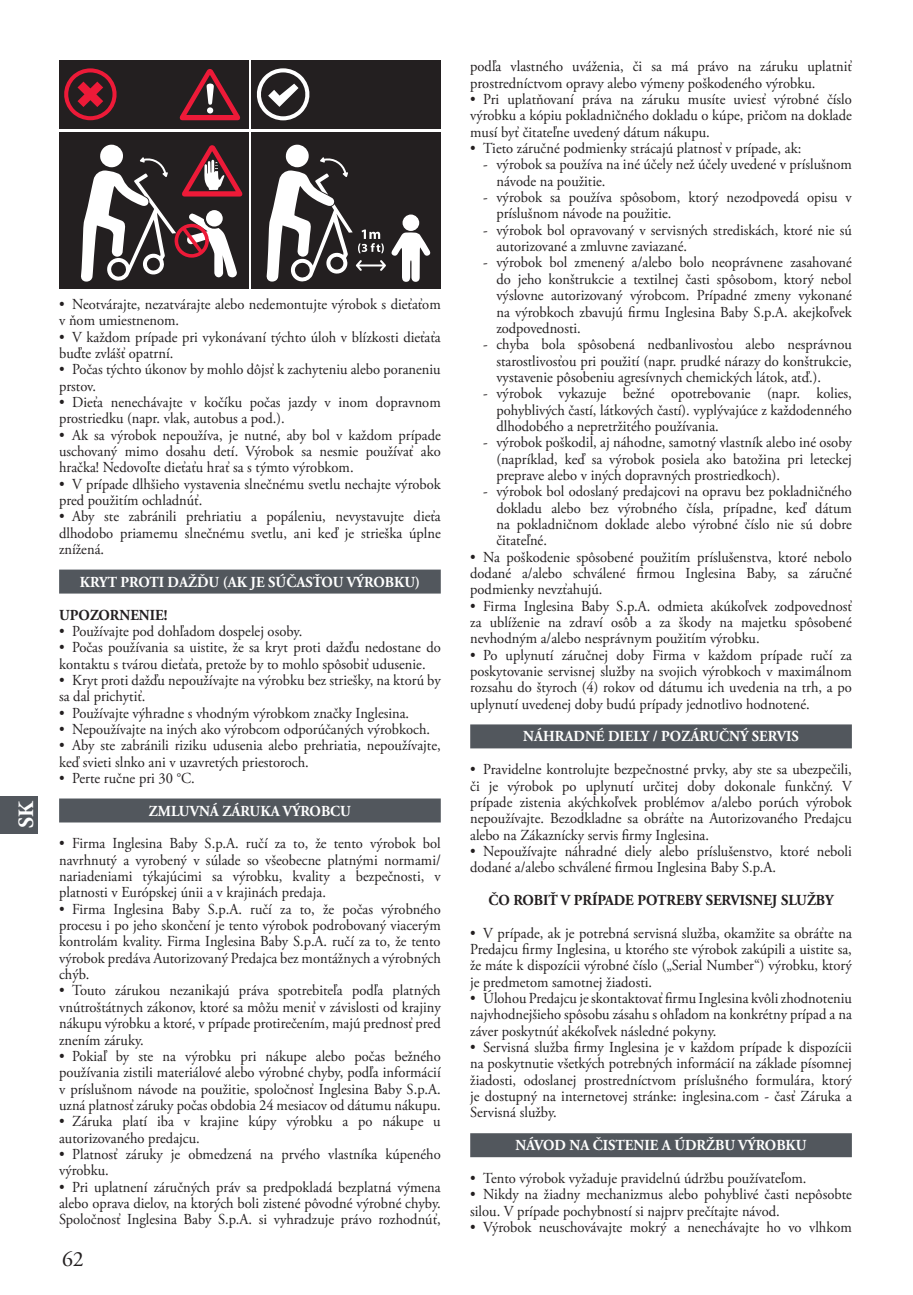
<style>
.page{position:relative;width:913px;height:1295px;background:#fff}
.page>*{position:absolute;margin:0;border:0;box-sizing:border-box;transform-origin:0 0}
.t1{font:21.88px "Adobe Garamond Pro";color:#231f20}
.t2{font:700 21.88px "Adobe Garamond Pro";color:#fff}
.t3{font:15.22px/16.3px "Adobe Garamond Pro";color:#231f20;text-align:justify;scale:.95 1}
.t4{font:700 15.22px "Adobe Garamond Pro";color:#fff;scale:.95 1}
.t5{font:700 15.22px "Adobe Garamond Pro";color:#231f20;scale:.95 1}
</style>
<div class="page">
<div style="left:0;top:796px;width:38px;height:37px;background:#52575d"></div>
<div style="left:59px;top:570px;width:382px;height:24px;background:#52575d"></div>
<div style="left:59px;top:798px;width:382px;height:24px;background:#52575d"></div>
<div style="left:251px;top:60px;width:189px;height:69px;background:#231f20"></div>
<svg style="left:256px;top:68px;width:54px;height:52px"></svg>
<div style="left:59px;top:60px;width:189px;height:69px;background:#231f20"></div>
<svg style="left:64px;top:68px;width:53px;height:52px"></svg>
<svg style="left:179px;top:69px;width:61px;height:51px"></svg>
<div style="left:59px;top:132px;width:189px;height:157px;background:#231f20"></div>
<svg style="left:81px;top:145px;width:162px;height:137px"></svg>
<div style="left:251px;top:132px;width:189px;height:157px;background:#231f20"></div>
<svg style="left:266px;top:145px;width:164px;height:137px"></svg>
<div style="left:470px;top:724px;width:382px;height:24px;background:#52575d"></div>
<div style="left:470px;top:1133px;width:382px;height:24px;background:#52575d"></div>
<h1 class="t2" style="left:17px;top:828px;width:29px;rotate:-90deg">SK</h1>
<p class="t3" style="left:59px;top:297px;width:403px">• Neotvárajte, nezatvárajte alebo nedemontujte výrobok s dieťaťom v ňom umiestnenom.</p>
<p class="t3" style="left:59px;top:330px;width:403px">• V každom prípade pri vykonávaní týchto úloh v blízkosti dieťaťa buďte zvlášť opatrní.</p>
<p class="t3" style="left:59px;top:363px;width:403px">• Počas týchto úkonov by mohlo dôjsť k zachyteniu alebo poraneniu prstov.</p>
<p class="t3" style="left:59px;top:395px;width:403px">• Dieťa nenechávajte v kočíku počas jazdy v inom dopravnom prostriedku (napr. vlak, autobus a pod.).</p>
<p class="t3" style="left:59px;top:428px;width:403px">• Ak sa výrobok nepoužíva, je nutné, aby bol v každom prípade uschovaný mimo dosahu detí. Výrobok sa nesmie používať ako hračka! Nedovoľte dieťaťu hrať sa s týmto výrobkom.</p>
<p class="t3" style="left:59px;top:477px;width:403px">• V prípade dlhšieho vystavenia slnečnému svetlu nechajte výrobok pred použitím ochladnúť.</p>
<p class="t3" style="left:59px;top:510px;width:403px">• Aby ste zabránili prehriatiu a popáleniu, nevystavujte dieťa dlhodobo priamemu slnečnému svetlu, ani keď je strieška úplne znížená.</p>
<p class="t4" style="left:80px;top:576px;width:360px">KRYT PROTI DAŽĎU (AK JE SÚČASŤOU VÝROBKU)</p>
<p class="t5" style="left:59px;top:608px;width:116px">UPOZORNENIE!</p>
<p class="t3" style="left:59px;top:624px;width:257px">• Používajte pod dohľadom dospelej osoby.</p>
<p class="t3" style="left:59px;top:640px;width:403px">• Počas používania sa uistite, že sa kryt proti dažďu nedostane do kontaktu s tvárou dieťaťa, pretože by to mohlo spôsobiť udusenie.</p>
<p class="t3" style="left:59px;top:673px;width:403px">• Kryt proti dažďu nepoužívajte na výrobku bez striešky, na ktorú by sa dal prichytiť.</p>
<p class="t3" style="left:59px;top:706px;width:370px">• Používajte výhradne s vhodným výrobkom značky Inglesina.</p>
<p class="t3" style="left:59px;top:722px;width:392px">• Nepoužívajte na iných ako výrobcom odporúčaných výrobkoch.</p>
<p class="t3" style="left:59px;top:738px;width:403px">• Aby ste zabránili riziku udusenia alebo prehriatia, nepoužívajte, keď svieti slnko ani v uzavretých priestoroch.</p>
<p class="t3" style="left:59px;top:771px;width:144px">• Perte ručne pri 30 °C.</p>
<p class="t4" style="left:149px;top:805px;width:214px">ZMLUVNÁ ZÁRUKA VÝROBCU</p>
<p class="t3" style="left:59px;top:837px;width:403px">• Firma Inglesina Baby S.p.A. ručí za to, že tento výrobok bol navrhnutý a vyrobený v súlade so všeobecne platnými normami/ nariadeniami týkajúcimi sa výrobku, kvality a bezpečnosti, v platnosti v Európskej únii a v krajinách predaja.</p>
<p class="t3" style="left:59px;top:902px;width:403px">• Firma Inglesina Baby S.p.A. ručí za to, že počas výrobného procesu i po jeho skončení je tento výrobok podrobovaný viacerým kontrolám kvality. Firma Inglesina Baby S.p.A. ručí za to, že tento výrobok predáva Autorizovaný Predajca bez montážnych a výrobných chýb.</p>
<p class="t3" style="left:59px;top:984px;width:403px">• Touto zárukou nezanikajú práva spotrebiteľa podľa platných vnútroštátnych zákonov, ktoré sa môžu meniť v závislosti od krajiny nákupu výrobku a ktoré, v prípade protirečením, majú prednosť pred znením záruky.</p>
<p class="t3" style="left:59px;top:1049px;width:403px">• Pokiaľ by ste na výrobku pri nákupe alebo počas bežného používania zistili materiálové alebo výrobné chyby, podľa informácií v príslušnom návode na použitie, spoločnosť Inglesina Baby S.p.A. uzná platnosť záruky počas obdobia 24 mesiacov od dátumu nákupu.</p>
<p class="t3" style="left:59px;top:1114px;width:403px">• Záruka platí iba v krajine kúpy výrobku a po nákupe u autorizovaného predajcu.</p>
<p class="t3" style="left:59px;top:1147px;width:403px">• Platnosť záruky je obmedzená na prvého vlastníka kúpeného výrobku.</p>
<p class="t3" style="left:59px;top:1180px;width:403px">• Pri uplatnení záručných práv sa predpokladá bezplatná výmena alebo oprava dielov, na ktorých boli zistené pôvodné výrobné chyby.<br>Spoločnosť Inglesina Baby S.p.A. si vyhradzuje právo rozhodnúť,</p>
<h1 class="t1" style="left:62px;top:1250px;width:23px">62</h1>
<p class="t3" style="left:470px;top:60px;width:403px">podľa vlastného uváženia, či sa má právo na záruku uplatniť prostredníctvom opravy alebo výmeny poškodeného výrobku.</p>
<p class="t3" style="left:470px;top:92px;width:403px">• Pri uplatňovaní práva na záruku musíte uviesť výrobné číslo výrobku a kópiu pokladničného dokladu o kúpe, pričom na doklade musí byť čitateľne uvedený dátum nákupu.</p>
<p class="t3" style="left:470px;top:141px;width:350px">• Tieto záručné podmienky strácajú platnosť v prípade, ak:</p>
<p class="t3" style="left:496px;top:158px;width:376px;text-indent:-13px">- výrobok sa používa na iné účely než účely uvedené v príslušnom návode na použitie.</p>
<p class="t3" style="left:496px;top:190px;width:376px;text-indent:-13px">- výrobok sa používa spôsobom, ktorý nezodpovedá opisu v príslušnom návode na použitie.</p>
<p class="t3" style="left:496px;top:223px;width:376px;text-indent:-13px">- výrobok bol opravovaný v servisných strediskách, ktoré nie sú autorizované a zmluvne zaviazané.</p>
<p class="t3" style="left:496px;top:256px;width:376px;text-indent:-13px">- výrobok bol zmenený a/alebo bolo neoprávnene zasahované do jeho konštrukcie a textilnej časti spôsobom, ktorý nebol výslovne autorizovaný výrobcom. Prípadné zmeny vykonané na výrobkoch zbavujú firmu Inglesina Baby S.p.A. akejkoľvek zodpovednosti.</p>
<p class="t3" style="left:496px;top:337px;width:376px;text-indent:-13px">- chyba bola spôsobená nedbanlivosťou alebo nesprávnou starostlivosťou pri použití (napr. prudké nárazy do konštrukcie, vystavenie pôsobeniu agresívnych chemických látok, atď.).</p>
<p class="t3" style="left:496px;top:386px;width:376px;text-indent:-13px">- výrobok vykazuje bežné opotrebovanie (napr. kolies, pohyblivých častí, látkových častí). vyplývajúce z každodenného dlhodobého a nepretržitého používania.</p>
<p class="t3" style="left:496px;top:436px;width:376px;text-indent:-13px">- výrobok poškodil, aj náhodne, samotný vlastník alebo iné osoby (napríklad, keď sa výrobok posiela ako batožina pri leteckej preprave alebo v iných dopravných prostriedkoch).</p>
<p class="t3" style="left:496px;top:485px;width:376px;text-indent:-13px">- výrobok bol odoslaný predajcovi na opravu bez pokladničného dokladu alebo bez výrobného čísla, prípadne, keď dátum na pokladničnom doklade alebo výrobné číslo nie sú dobre čitateľné.</p>
<p class="t3" style="left:470px;top:550px;width:403px">• Na poškodenie spôsobené použitím príslušenstva, ktoré nebolo dodané a/alebo schválené firmou Inglesina Baby, sa záručné podmienky nevzťahujú.</p>
<p class="t3" style="left:470px;top:599px;width:403px">• Firma Inglesina Baby S.p.A. odmieta akúkoľvek zodpovednosť za ublíženie na zdraví osôb a za škody na majetku spôsobené nevhodným a/alebo nesprávnym použitím výrobku.</p>
<p class="t3" style="left:470px;top:648px;width:403px">• Po uplynutí záručnej doby Firma v každom prípade ručí za poskytovanie servisnej služby na svojich výrobkoch v maximálnom rozsahu do štyroch (4) rokov od dátumu ich uvedenia na trh, a po uplynutí uvedenej doby budú prípady jednotlivo hodnotené.</p>
<p class="t4" style="left:523px;top:730px;width:291px">NÁHRADNÉ DIELY / POZÁRUČNÝ SERVIS</p>
<p class="t3" style="left:470px;top:762px;width:403px">• Pravidelne kontrolujte bezpečnostné prvky, aby ste sa ubezpečili, či je výrobok po uplynutí určitej doby dokonale funkčný. V prípade zistenia akýchkoľvek problémov a/alebo porúch výrobok nepoužívajte. Bezodkladne sa obráťte na Autorizovaného Predajcu alebo na Zákaznícky servis firmy Inglesina.</p>
<p class="t3" style="left:470px;top:844px;width:403px">• Nepoužívajte náhradné diely alebo príslušenstvo, ktoré neboli dodané a/alebo schválené firmou Inglesina Baby S.p.A.</p>
<p class="t5" style="left:488px;top:894px;width:364px">ČO ROBIŤ V PRÍPADE POTREBY SERVISNEJ SLUŽBY</p>
<p class="t3" style="left:470px;top:926px;width:403px">• V prípade, ak je potrebná servisná služba, okamžite sa obráťte na Predajcu firmy Inglesina, u ktorého ste výrobok zakúpili a uistite sa, že máte k dispozícii výrobné číslo („Serial Number“) výrobku, ktorý je predmetom samotnej žiadosti.</p>
<p class="t3" style="left:470px;top:991px;width:403px">• Úlohou Predajcu je skontaktovať firmu Inglesina kvôli zhodnoteniu najvhodnejšieho spôsobu zásahu s ohľadom na konkrétny prípad a na záver poskytnúť akékoľvek následné pokyny.</p>
<p class="t3" style="left:470px;top:1040px;width:403px">• Servisná služba firmy Inglesina je v každom prípade k dispozícii na poskytnutie všetkých potrebných informácií na základe písomnej žiadosti, odoslanej prostredníctvom príslušného formulára, ktorý je dostupný na internetovej stránke: inglesina.com - časť Záruka a Servisná služby.</p>
<p class="t4" style="left:515px;top:1139px;width:308px">NÁVOD NA ČISTENIE A ÚDRŽBU VÝROBKU</p>
<p class="t3" style="left:470px;top:1171px;width:355px">• Tento výrobok vyžaduje pravidelnú údržbu používateľom.</p>
<p class="t3" style="left:470px;top:1187px;width:403px">• Nikdy na žiadny mechanizmus alebo pohyblivé časti nepôsobte silou. V prípade pochybností si najprv prečítajte návod.</p>
<p class="t3" style="left:470px;top:1220px;width:403px">• Výrobok neuschovávajte mokrý a nenechávajte ho vo vlhkom</p>
</div>
